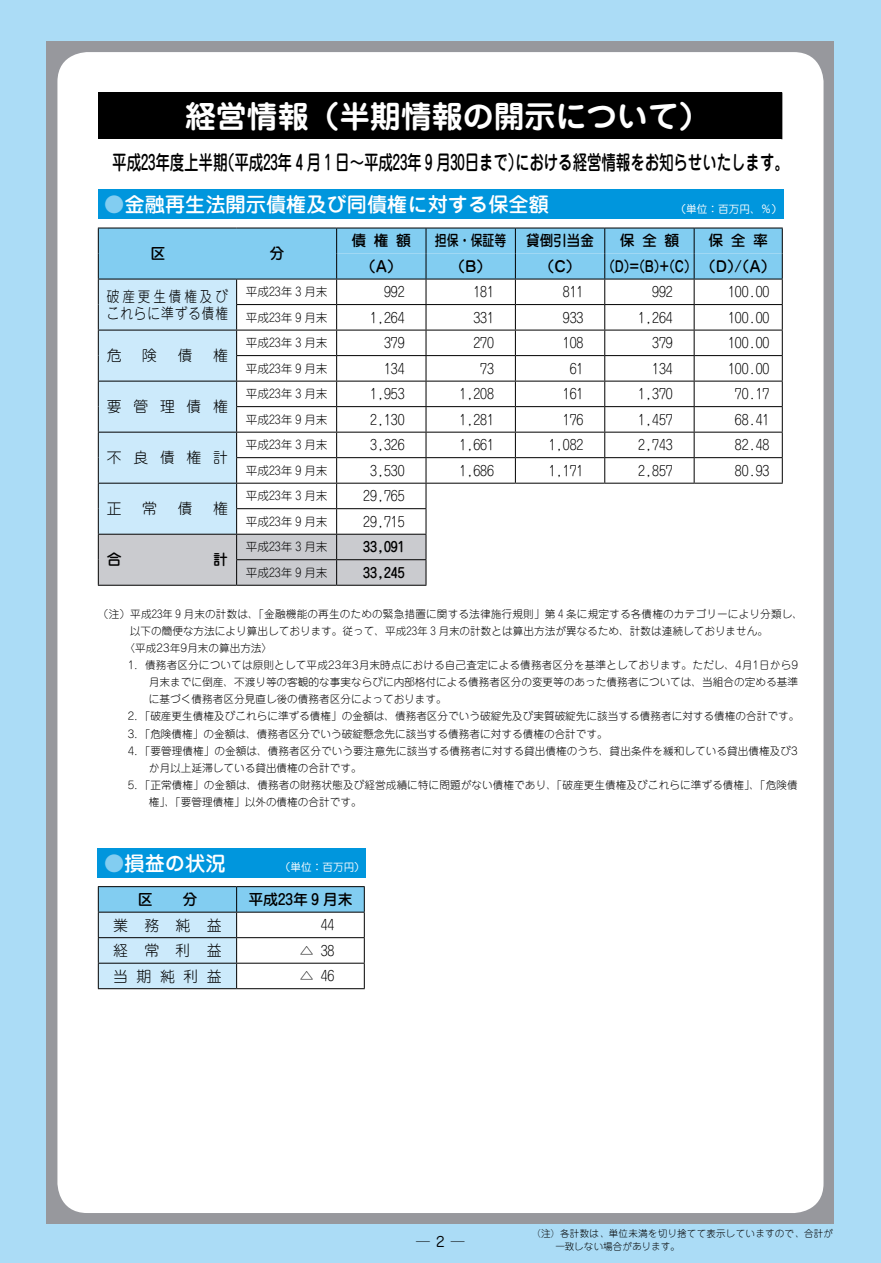
<style>
.page{position:relative;width:881px;height:1263px;background:#fff}
.page>*{position:absolute;margin:0;border:0;box-sizing:border-box;transform-origin:0 0}
.t1{font:700 30.9px "Jun 501 Pro";color:#fff}
.t2{font:500 20.25px "Jun 34 Pro";letter-spacing:-.01em;color:#000;scale:.72 1}
.t3{font:500 20.25px "Jun 34 Pro";color:#fff}
.t4{font:500 14.85px "Jun 34 Pro";color:#000}
.t5{font:300 14.85px "Jun 101 Pro";letter-spacing:.57em;color:#000}
.t6{font:500 14.85px "Jun 34 Pro";color:#000;scale:.8 1}
.t7{font:300 14.85px/17px "Jun 101 Pro";letter-spacing:.07em;color:#000;scale:.85 1}
.t8{font:500 14.85px "Jun 34 Pro";color:#000;scale:.91 1}
.t9{font:300 13.8px "Jun 101 Pro";color:#000}
.t10{font:500 13.8px "Jun 34 Pro";color:#000}
.t11{font:13.8px "Jun 201 Pro";color:#000}
.t12{font:300 11.7px "Jun 101 Pro";color:#000}
.t13{font:300 10.65px "Jun 101 Pro";color:#000}
.t14{font:10.65px "Jun 201 Pro";color:#fff}
.t15{font:300 9.6px/12.8px "Jun 101";letter-spacing:.02em;color:#000}
.s1{color:#82cdf1}
</style>
<div class="page">
<div style="left:0;top:0;width:880px;height:1263px;background:#abdcf6"></div>
<div style="left:47px;top:41px;width:786px;height:1183px;background:#97989d"></div>
<div style="left:57px;top:52px;width:766px;height:1161px;background:#fff;border-radius:30px"></div>
<div style="left:98px;top:92px;width:683px;height:47px;background:#000"></div>
<hr style="left:781px;top:92px;width:1px;height:47px;background:#000">
<div style="left:98px;top:189px;width:684px;height:30px;background:#0096dd"></div>
<hr style="left:98px;top:585px;width:138px;height:1px;background:#000">
<hr style="left:236px;top:585px;width:100px;height:1px;background:#000">
<hr style="left:336px;top:585px;width:90px;height:1px;background:#000">
<svg style="left:98px;top:228px;width:684px;height:357px"></svg>
<hr style="left:98px;top:886px;width:138px;height:1px;background:#000">
<hr style="left:236px;top:886px;width:128px;height:1px;background:#000">
<svg style="left:98px;top:887px;width:267px;height:102px"></svg>
<hr style="left:98px;top:988px;width:138px;height:1px;background:#000">
<hr style="left:236px;top:988px;width:128px;height:1px;background:#000">
<div style="left:98px;top:848px;width:268px;height:30px;background:#0096dd"></div>
<h1 class="t1" style="left:185px;top:91px;width:526px">経営情報（半期情報の開示について）</h1>
<h2 class="t2" style="left:98px;top:146px;width:960px">　平成23年度上半期（平成23年４月１日～平成23年 9 月30日まで）における経営情報をお知らせいたします。</h2>
<h2 class="t3" style="left:104px;top:188px;width:446px"><span class="s1">●</span>金融再生法開示債権及び同債権に対する保全額</h2>
<p class="t14" style="left:675px;top:200px;width:108px">（単位：百万円、％）</p>
<h3 class="t4" style="left:351px;top:229px;width:61px">債権額</h3>
<h3 class="t6" style="left:435px;top:229px;width:91px">担保・保証等</h3>
<h3 class="t8" style="left:526px;top:229px;width:76px">貸倒引当金</h3>
<h3 class="t4" style="left:619px;top:229px;width:61px">保全額</h3>
<h3 class="t4" style="left:708px;top:229px;width:61px">保全率</h3>
<h3 class="t4" style="left:360px;top:255px;width:43px">（A）</h3>
<h3 class="t4" style="left:450px;top:255px;width:43px">（B）</h3>
<h3 class="t4" style="left:539px;top:255px;width:43px">（C）</h3>
<h3 class="t6" style="left:602px;top:255px;width:217px">（D）=（B）+（C）（D）/（A）</h3>
<h3 class="t7" style="left:107px;top:286px;width:144px">破産更生債権及びこれらに準ずる債権</h3>
<p class="t12" style="left:245px;top:283px;width:83px">平成23年 3 月末</p>
<p class="t9" style="left:384px;top:281px;width:22px">992</p>
<p class="t9" style="left:473px;top:281px;width:22px">181</p>
<p class="t9" style="left:562px;top:281px;width:22px">811</p>
<p class="t9" style="left:652px;top:281px;width:22px">992</p>
<p class="t9" style="left:727px;top:281px;width:43px">100.00</p>
<p class="t12" style="left:245px;top:308px;width:83px">平成23年 9 月末</p>
<p class="t9" style="left:370px;top:306px;width:36px">1,264</p>
<p class="t9" style="left:473px;top:306px;width:22px">331</p>
<p class="t9" style="left:562px;top:306px;width:22px">933</p>
<p class="t9" style="left:638px;top:306px;width:36px">1,264</p>
<p class="t9" style="left:727px;top:306px;width:43px">100.00</p>
<h3 class="t5" style="left:107px;top:344px;width:16px">危</h3>
<h3 class="t5" style="left:142px;top:344px;width:16px">険</h3>
<h3 class="t5" style="left:178px;top:344px;width:16px">債</h3>
<h3 class="t5" style="left:213px;top:344px;width:16px">権</h3>
<h3 class="t5" style="left:107px;top:395px;width:123px">要管理債権</h3>
<h3 class="t5" style="left:107px;top:446px;width:123px">不良債権計</h3>
<h3 class="t5" style="left:107px;top:497px;width:16px">正</h3>
<h3 class="t5" style="left:142px;top:497px;width:16px">常</h3>
<h3 class="t5" style="left:178px;top:497px;width:16px">債</h3>
<h3 class="t5" style="left:213px;top:497px;width:16px">権</h3>
<p class="t12" style="left:245px;top:334px;width:83px">平成23年 3 月末</p>
<p class="t9" style="left:384px;top:332px;width:22px">379</p>
<p class="t9" style="left:473px;top:332px;width:22px">270</p>
<p class="t9" style="left:562px;top:332px;width:22px">108</p>
<p class="t9" style="left:652px;top:332px;width:22px">379</p>
<p class="t9" style="left:727px;top:332px;width:43px">100.00</p>
<p class="t12" style="left:245px;top:359px;width:83px">平成23年 9 月末</p>
<p class="t9" style="left:384px;top:357px;width:22px">134</p>
<p class="t9" style="left:480px;top:357px;width:15px">73</p>
<p class="t9" style="left:569px;top:357px;width:15px">61</p>
<p class="t9" style="left:652px;top:357px;width:22px">134</p>
<p class="t9" style="left:727px;top:357px;width:43px">100.00</p>
<p class="t12" style="left:245px;top:385px;width:83px">平成23年 3 月末</p>
<p class="t9" style="left:370px;top:383px;width:36px">1,953</p>
<p class="t9" style="left:459px;top:383px;width:36px">1,208</p>
<p class="t9" style="left:562px;top:383px;width:22px">161</p>
<p class="t9" style="left:638px;top:383px;width:36px">1,370</p>
<p class="t9" style="left:734px;top:383px;width:36px">70.17</p>
<p class="t12" style="left:245px;top:410px;width:83px">平成23年 9 月末</p>
<p class="t9" style="left:370px;top:408px;width:36px">2,130</p>
<p class="t9" style="left:459px;top:408px;width:36px">1,281</p>
<p class="t9" style="left:562px;top:408px;width:22px">176</p>
<p class="t9" style="left:638px;top:408px;width:36px">1,457</p>
<p class="t9" style="left:734px;top:408px;width:36px">68.41</p>
<p class="t12" style="left:245px;top:436px;width:83px">平成23年 3 月末</p>
<p class="t9" style="left:370px;top:434px;width:36px">3,326</p>
<p class="t9" style="left:459px;top:434px;width:36px">1,661</p>
<p class="t9" style="left:548px;top:434px;width:36px">1,082</p>
<p class="t9" style="left:638px;top:434px;width:36px">2,743</p>
<p class="t9" style="left:734px;top:434px;width:36px">82.48</p>
<p class="t12" style="left:245px;top:461px;width:83px">平成23年 9 月末</p>
<p class="t9" style="left:370px;top:459px;width:36px">3,530</p>
<p class="t9" style="left:459px;top:459px;width:36px">1,686</p>
<p class="t9" style="left:548px;top:459px;width:36px">1,171</p>
<p class="t9" style="left:638px;top:459px;width:36px">2,857</p>
<p class="t9" style="left:734px;top:459px;width:36px">80.93</p>
<p class="t12" style="left:245px;top:487px;width:83px">平成23年 3 月末</p>
<p class="t9" style="left:363px;top:485px;width:43px">29,765</p>
<p class="t12" style="left:245px;top:512px;width:83px">平成23年 9 月末</p>
<p class="t9" style="left:363px;top:510px;width:43px">29,715</p>
<p class="t12" style="left:245px;top:538px;width:83px">平成23年 3 月末</p>
<p class="t10" style="left:363px;top:536px;width:43px">33,091</p>
<p class="t12" style="left:245px;top:563px;width:83px">平成23年 9 月末</p>
<p class="t10" style="left:363px;top:561px;width:43px">33,245</p>
<p class="t13" style="left:98px;top:606px;width:706px">（注）平成23年 9 月末の計数は、「金融機能の再生のための緊急措置に関する法律施行規則」第 4 条に規定する各債権のカテゴリーにより分類し、</p>
<p class="t13" style="left:130px;top:623px;width:639px">以下の簡便な方法により算出しております。従って、平成23年 3 月末の計数とは算出方法が異なるため、計数は連続しておりません。</p>
<p class="t13" style="left:98px;top:640px;width:176px">　　　〈平成23年9月末の算出方法〉</p>
<p class="t13" style="left:128px;top:657px;width:671px">1．債務者区分については原則として平成23年3月末時点における自己査定による債務者区分を基準としております。ただし、4月1日から9</p>
<p class="t13" style="left:149px;top:674px;width:650px">月末までに倒産、不渡り等の客観的な事実ならびに内部格付による債務者区分の変更等のあった債務者については、当組合の定める基準</p>
<p class="t13" style="left:149px;top:691px;width:299px">に基づく債務者区分見直し後の債務者区分によっております。</p>
<p class="t13" style="left:128px;top:708px;width:673px">2．「破産更生債権及びこれらに準ずる債権」の金額は、債務者区分でいう破綻先及び実質破綻先に該当する債務者に対する債権の合計です。</p>
<p class="t13" style="left:128px;top:725px;width:481px">3．「危険債権」の金額は、債務者区分でいう破綻懸念先に該当する債務者に対する債権の合計です。</p>
<p class="t13" style="left:128px;top:742px;width:671px">4．「要管理債権」の金額は、債務者区分でいう要注意先に該当する債務者に対する貸出債権のうち、貸出条件を緩和している貸出債権及び3</p>
<p class="t13" style="left:149px;top:759px;width:214px">か月以上延滞している貸出債権の合計です。</p>
<p class="t13" style="left:128px;top:776px;width:671px">5．「正常債権」の金額は、債務者の財務状態及び経営成績に特に問題がない債権であり、「破産更生債権及びこれらに準ずる債権」、「危険債</p>
<p class="t13" style="left:149px;top:793px;width:214px">権」、「要管理債権」以外の債権の合計です。</p>
<h3 class="t4" style="left:107px;top:548px;width:16px">合</h3>
<h3 class="t4" style="left:213px;top:548px;width:16px">計</h3>
<h2 class="t3" style="left:104px;top:847px;width:123px"><span class="s1">●</span>損益の状況</h2>
<p class="t14" style="left:280px;top:859px;width:87px">（単位：百万円）</p>
<h3 class="t4" style="left:138px;top:888px;width:61px">区　　分</h3>
<h3 class="t4" style="left:248px;top:888px;width:106px">平成23年 9 月末</h3>
<h3 class="t5" style="left:113px;top:913px;width:110px">業務純益</h3>
<p class="t9" style="left:320px;top:914px;width:15px">44</p>
<h3 class="t5" style="left:113px;top:939px;width:110px">経常利益</h3>
<p class="t9" style="left:300px;top:939px;width:36px">△ 38</p>
<h3 class="t5" style="left:113px;top:964px;width:110px">当期純利益</h3>
<p class="t9" style="left:300px;top:965px;width:36px">△ 46</p>
<p class="t11" style="left:416px;top:1231px;width:50px">─ 2 ─</p>
<p class="t15" style="left:555px;top:1227px;width:279px;text-indent:-24px">（注）各計数は、単位未満を切り捨てて表示していますので、合計が一致しない場合があります。</p>
</div>
